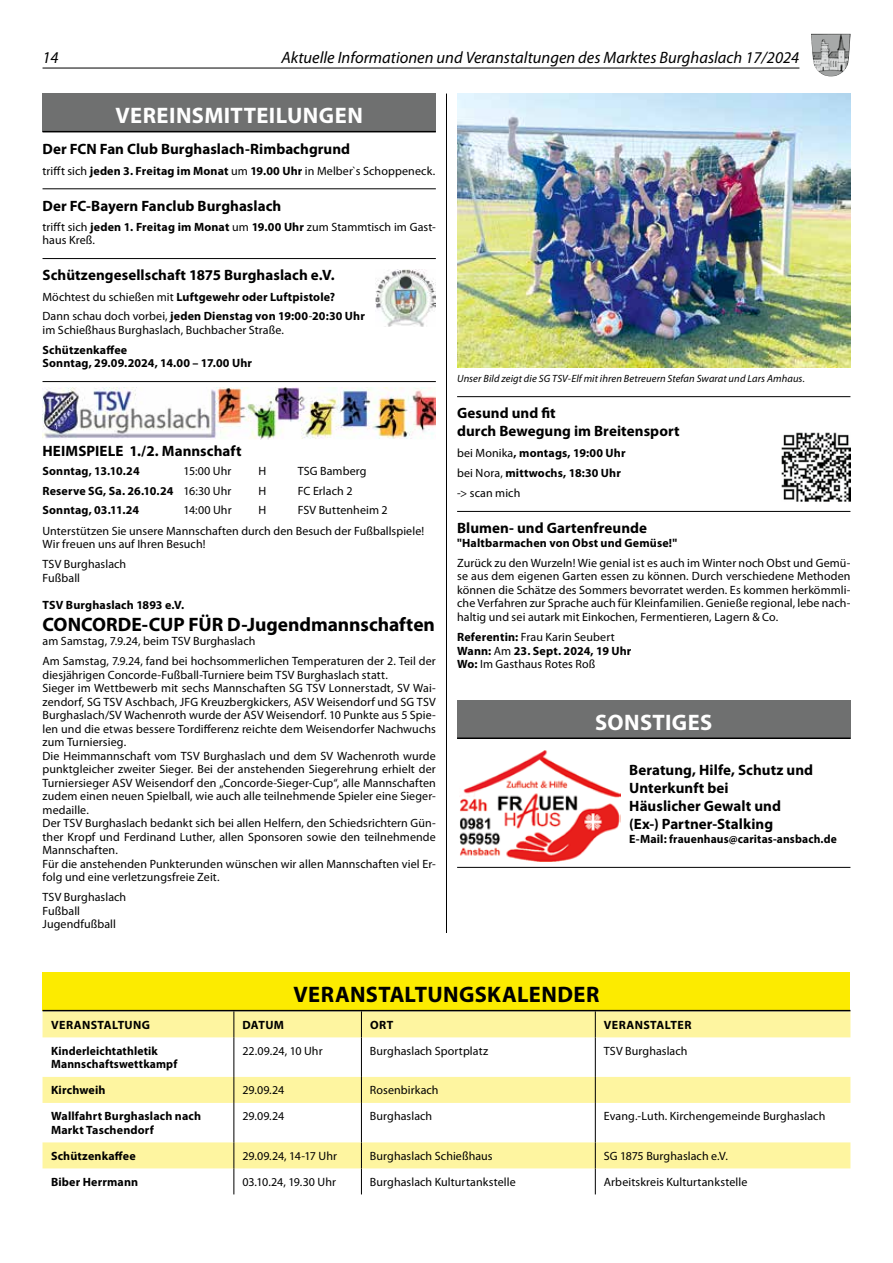
<style>
.page{position:relative;width:893px;height:1263px;background:#fff}
.page>*{position:absolute;margin:0;border:0;box-sizing:border-box;transform-origin:0 0}
.t1{font:700 22.5px "Myriad Pro";letter-spacing:.02em;color:#fff}
.t2{font:700 22.5px "Myriad Pro";letter-spacing:.015em;color:#000}
.t3{font:700 19.5px "Myriad Pro";letter-spacing:-.005em;color:#000}
.t4{font:italic 16.5px "Myriad Pro";color:#000}
.t5{font:700 15px/18px "Myriad Pro";letter-spacing:.005em;color:#000}
.t6{font:12px/13.5px "Myriad Pro";letter-spacing:.01em;color:#000}
.t7{font:700 12px/13.5px "Myriad Pro";letter-spacing:.01em;color:#000}
.t8{font:700 12px "Myriad Pro";letter-spacing:.03em;color:#000}
.t9{font:italic 10.5px "Myriad Pro";letter-spacing:.01em;color:#000}
.s1{font-weight:700}
.s2{font-weight:400}
</style>
<div class="page">
<hr style="left:446px;top:94px;width:1px;height:1126px;background:#000">
<div style="left:43px;top:94px;width:393px;height:38px;background:#6f7070"></div>
<hr style="left:43px;top:131px;width:393px;height:1px;background:#000">
<div style="left:405px;top:933px;width:83px;height:330px;background:#fff"></div>
<svg style="left:43px;top:1011px;width:807px;height:157px"></svg>
<hr style="left:233px;top:1037px;width:1px;height:40px;background:#000">
<svg style="left:233px;top:1077px;width:1px;height:26px"></svg>
<hr style="left:233px;top:1103px;width:1px;height:39px;background:#000">
<svg style="left:233px;top:1142px;width:1px;height:52px"></svg>
<svg style="left:233px;top:1011px;width:1px;height:26px"></svg>
<svg style="left:361px;top:1011px;width:1px;height:26px"></svg>
<svg style="left:595px;top:1011px;width:1px;height:26px"></svg>
<hr style="left:361px;top:1037px;width:1px;height:40px;background:#000">
<hr style="left:595px;top:1037px;width:1px;height:40px;background:#000">
<svg style="left:361px;top:1077px;width:1px;height:26px"></svg>
<svg style="left:595px;top:1077px;width:1px;height:26px"></svg>
<hr style="left:361px;top:1103px;width:1px;height:39px;background:#000">
<hr style="left:595px;top:1103px;width:1px;height:39px;background:#000">
<svg style="left:361px;top:1142px;width:1px;height:52px"></svg>
<svg style="left:595px;top:1142px;width:1px;height:52px"></svg>
<div style="left:43px;top:972px;width:807px;height:39px;background:#fceb00"></div>
<hr style="left:43px;top:1010px;width:807px;height:1px;background:#000">
<hr style="left:43px;top:188px;width:393px;height:1px;background:#000">
<hr style="left:43px;top:258px;width:393px;height:1px;background:#000">
<hr style="left:43px;top:381px;width:393px;height:1px;background:#000">
<img style="left:376px;top:270px;width:60px;height:57px">
<img style="left:43px;top:387px;width:393px;height:52px">
<hr style="left:457px;top:396px;width:393px;height:1px;background:#000">
<hr style="left:457px;top:511px;width:393px;height:1px;background:#000">
<img style="left:457px;top:94px;width:394px;height:274px">
<img style="left:782px;top:433px;width:68px;height:68px">
<div style="left:457px;top:700px;width:393px;height:38px;background:#6f7070"></div>
<hr style="left:457px;top:737px;width:393px;height:2px;background:#000">
<hr style="left:457px;top:867px;width:393px;height:1px;background:#000">
<img style="left:460px;top:750px;width:161px;height:111px">
<hr style="left:43px;top:68px;width:756px;height:1px;background:#000">
<img style="left:811px;top:34px;width:40px;height:43px">
<h3 class="t4" style="left:43px;top:48px;width:18px">14</h3>
<h3 class="t4" style="left:281px;top:48px;width:519px">Aktuelle Informationen und Veranstaltungen des Marktes Burghaslach 17/2024</h3>
<h1 class="t1" style="left:115px;top:101px;width:249px">VEREINSMITTEILUNGEN</h1>
<p class="t5" style="left:43px;top:140px;width:309px">Der FCN Fan Club Burghaslach-Rimbachgrund</p>
<p class="t6" style="left:43px;top:164px;width:394px">trifft sich <span class="s1">jeden 3. Freitag im Monat</span> um <span class="s1">19.00 Uhr</span> in Melber`s Schoppeneck.</p>
<p class="t5" style="left:43px;top:196px;width:240px">Der FC-Bayern Fanclub Burghaslach</p>
<p class="t6" style="left:43px;top:220px;width:395px">trifft sich <span class="s1">jeden 1. Freitag im Monat</span> um <span class="s1">19.00 Uhr</span> zum Stammtisch im Gast&shy;haus Kreß.</p>
<p class="t5" style="left:43px;top:266px;width:294px">Schützengesellschaft 1875 Burghaslach e.V.</p>
<p class="t7" style="left:43px;top:286px;width:324px;line-height:19.5px"><span class="s2">Möchtest du schießen mit</span> Luftgewehr oder Luftpistole?<br><span class="s2">Dann schau doch vorbei,</span> jeden Dienstag von 19:00<span class="s2">-</span>20:30 Uhr</p>
<p class="t6" style="left:43px;top:323px;width:243px">im Schießhaus Burghaslach, Buchbacher Straße.</p>
<p class="t7" style="left:43px;top:343px;width:211px">Schützenkaffee<br>Sonntag, 29.09.2024, 14.00 – 17.00 Uhr</p>
<p class="t5" style="left:43px;top:441px;width:201px">HEIMSPIELE 1./2. Mannschaft</p>
<p class="t7" style="left:43px;top:464px;width:99px">Sonntag, 13.10.24</p>
<p class="t6" style="left:184px;top:464px;width:49px">15:00 Uhr</p>
<p class="t6" style="left:259px;top:464px;width:9px">H</p>
<p class="t6" style="left:298px;top:464px;width:70px">TSG Bamberg</p>
<p class="t7" style="left:43px;top:484px;width:190px">Reserve SG, Sa. 26.10.24 <span class="s2">16:30 Uhr</span></p>
<p class="t6" style="left:259px;top:484px;width:9px">H</p>
<p class="t6" style="left:298px;top:484px;width:56px">FC Erlach 2</p>
<p class="t7" style="left:43px;top:503px;width:98px">Sonntag, 03.11.24</p>
<p class="t6" style="left:184px;top:503px;width:50px">14:00 Uhr</p>
<p class="t6" style="left:259px;top:503px;width:9px">H</p>
<p class="t6" style="left:43px;top:500px;width:383px;line-height:20.2px;text-indent:255px">FSV Buttenheim 2<br>Unterstützen Sie unsere Mannschaften durch den Besuch der Fußballspiele!</p>
<p class="t6" style="left:43px;top:534px;width:165px;line-height:20.2px">Wir freuen uns auf Ihren Besuch!<br>TSV Burghaslach</p>
<p class="t6" style="left:43px;top:571px;width:39px">Fußball</p>
<p class="t7" style="left:43px;top:598px;width:143px">TSV Burghaslach 1893 e.V.</p>
<h2 class="t3" style="left:43px;top:612px;width:394px">CONCORDE-CUP FÜR D-Jugendmannschaften</h2>
<p class="t6" style="left:43px;top:630px;width:395px;line-height:20.2px">am Samstag, 7.9.24, beim TSV Burghaslach<br>Am Samstag, 7.9.24, fand bei hochsommerlichen Temperaturen der 2. Teil der</p>
<p class="t6" style="left:43px;top:668px;width:395px">diesjährigen Concorde-Fußball-Turniere beim TSV Burghaslach statt.<br>Sieger im Wettbewerb mit sechs Mannschaften SG TSV Lonnerstadt, SV Wai&shy;zendorf, SG TSV Aschbach, JFG Kreuzbergkickers, ASV Weisendorf und SG TSV Burghaslach/SV Wachenroth wurde der ASV Weisendorf. 10 Punkte aus 5 Spie&shy;len und die etwas bessere Tordifferenz reichte dem Weisendorfer Nachwuchs zum Turniersieg.<br>Die Heimmannschaft vom TSV Burghaslach und dem SV Wachenroth wurde punktgleicher zweiter Sieger. Bei der anstehenden Siegerehrung erhielt der Turniersieger ASV Weisendorf den „Concorde-Sieger-Cup“, alle Mannschaften zudem einen neuen Spielball, wie auch alle teilnehmende Spieler eine Sieger&shy;medaille.<br>Der TSV Burghaslach bedankt sich bei allen Helfern, den Schiedsrichtern Gün&shy;ther Kropf und Ferdinand Luther, allen Sponsoren sowie den teilnehmende Mannschaften.<br>Für die anstehenden Punkterunden wünschen wir allen Mannschaften viel Er&shy;folg und eine verletzungsfreie Zeit.</p>
<p class="t6" style="left:43px;top:890px;width:85px">TSV Burghaslach<br>Fußball<br>Jugendfußball</p>
<p class="t9" style="left:457px;top:372px;width:349px">Unser Bild zeigt die SG TSV-Elf mit ihren Betreuern Stefan Swarat und Lars Amhaus.</p>
<p class="t5" style="left:457px;top:404px;width:224px">Gesund und fit<br>durch Bewegung im Breitensport</p>
<p class="t7" style="left:457px;top:442px;width:170px;line-height:20.2px"><span class="s2">bei Monika</span>, montags, 19:00 Uhr <span class="s2">bei Nora,</span> mittwochs, 18:30 Uhr <span class="s2">-&gt; scan mich</span></p>
<p class="t5" style="left:457px;top:519px;width:192px">Blumen- und Gartenfreunde</p>
<p class="t7" style="left:457px;top:535px;width:222px">"Haltbarmachen von Obst und Gemüse!"</p>
<p class="t6" style="left:457px;top:556px;width:395px;text-align:justify">Zurück zu den Wurzeln! Wie genial ist es auch im Winter noch Obst und Gemü&shy;se aus dem eigenen Garten essen zu können. Durch verschiedene Methoden können die Schätze des Sommers bevorratet werden. Es kommen herkömmli&shy;che Verfahren zur Sprache auch für Kleinfamilien. Genieße regional, lebe nach&shy;haltig und sei autark mit Einkochen, Fermentieren, Lagern &amp; Co.</p>
<p class="t7" style="left:457px;top:630px;width:176px">Referentin: <span class="s2">Frau Karin Seubert<br></span>Wann: <span class="s2">Am</span> 23. Sept. 2024, 19 Uhr<br>Wo: <span class="s2">Im Gasthaus Rotes Roß</span></p>
<h1 class="t1" style="left:595px;top:707px;width:119px">SONSTIGES</h1>
<p class="t5" style="left:629px;top:761px;width:185px">Beratung, Hilfe, Schutz und<br>Unterkunft bei<br>Häuslicher Gewalt und (Ex-) Partner-Stalking</p>
<p class="t7" style="left:629px;top:831px;width:209px">E-Mail: frauenhaus@caritas-ansbach.de</p>
<h1 class="t2" style="left:294px;top:980px;width:307px">VERANSTALTUNGSKALENDER</h1>
<p class="t8" style="left:51px;top:1017px;width:100px">VERANSTALTUNG</p>
<p class="t7" style="left:242px;top:1018px;width:43px">DATUM</p>
<p class="t7" style="left:370px;top:1018px;width:25px">ORT</p>
<p class="t8" style="left:604px;top:1017px;width:89px">VERANSTALTER</p>
<p class="t7" style="left:51px;top:1044px;width:128px">Kinderleichtathletik<br>Mannschaftswettkampf</p>
<p class="t6" style="left:242px;top:1044px;width:82px">22.09.24, 10 Uhr</p>
<p class="t6" style="left:370px;top:1044px;width:120px">Burghaslach Sportplatz</p>
<p class="t6" style="left:604px;top:1044px;width:85px">TSV Burghaslach</p>
<p class="t7" style="left:51px;top:1083px;width:56px">Kirchweih</p>
<p class="t6" style="left:242px;top:1083px;width:43px">29.09.24</p>
<p class="t6" style="left:370px;top:1083px;width:70px">Rosenbirkach</p>
<p class="t7" style="left:51px;top:1109px;width:152px">Wallfahrt Burghaslach nach<br>Markt Taschendorf</p>
<p class="t6" style="left:242px;top:1109px;width:43px">29.09.24</p>
<p class="t6" style="left:370px;top:1109px;width:64px">Burghaslach</p>
<p class="t6" style="left:604px;top:1109px;width:223px">Evang.-Luth. Kirchengemeinde Burghaslach</p>
<p class="t7" style="left:51px;top:1149px;width:86px">Schützenkaffee</p>
<p class="t6" style="left:242px;top:1149px;width:96px">29.09.24, 14-17 Uhr</p>
<p class="t6" style="left:370px;top:1149px;width:124px">Burghaslach Schießhaus</p>
<p class="t6" style="left:604px;top:1149px;width:126px">SG 1875 Burghaslach e.V.</p>
<p class="t7" style="left:51px;top:1175px;width:89px">Biber Herrmann</p>
<p class="t6" style="left:242px;top:1175px;width:95px">03.10.24, 19.30 Uhr</p>
<p class="t6" style="left:370px;top:1175px;width:147px">Burghaslach Kulturtankstelle</p>
<p class="t6" style="left:604px;top:1175px;width:145px">Arbeitskreis Kulturtankstelle</p>
</div>
